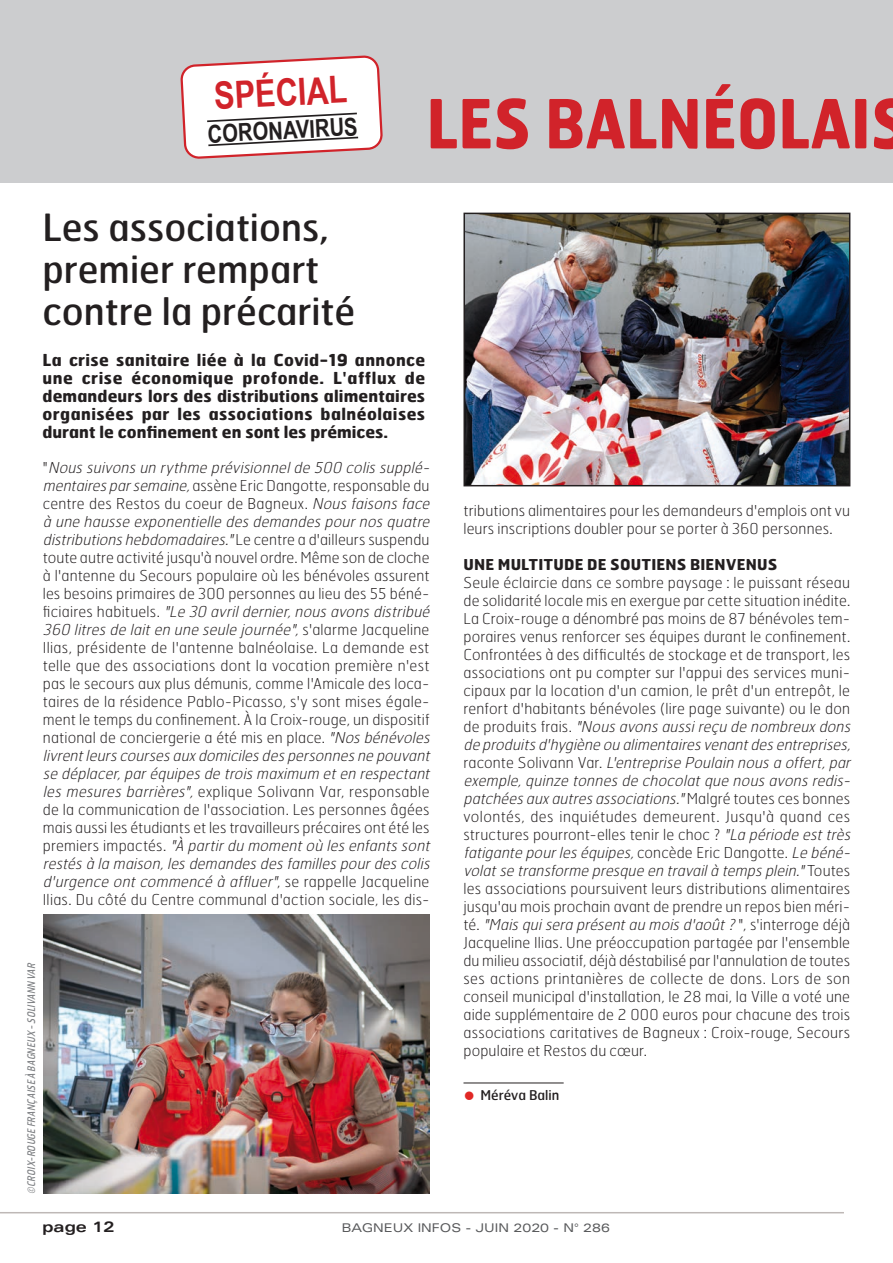
<style>
.page{position:relative;width:893px;height:1263px;background:#fff}
.page>*{position:absolute;margin:0;border:0;box-sizing:border-box;transform-origin:0 0}
.titre_dossier{font:700 67.5px "Hermes";color:#d1232a;scale:.87 1}
.TITRE{font:37.5px/42px "Hermes";color:#231f20}
.t1{font:700 37.5px "Arial Narrow";color:#d1232a}
.t2{font:700 24.6px "Arial Narrow";color:#231f20}
.chapo{font:700 16.5px/18px "Hermes";color:#231f20;text-align:justify}
.TEXTE_Global{font:100 15px/18px "Hermes";letter-spacing:.01em;color:#231f20}
.intertitre{font:700 15px "Hermes";letter-spacing:.01em;color:#231f20}
.t3{font:700 expanded 15px "Univers";color:#231f20}
.t4{font:13.5px "Hermes";color:#231f20}
.t5{font:expanded 12px "Univers";color:#57585a}
.copyright{font:italic 10.5px "Hermes";color:#808285;scale:.8 1}
.s1{font-style:italic}
.s2{color:#e12825}
</style>
<div class="page">
<hr style="left:0;top:1212px;width:844px;height:1px;background:#beb8b6">
<div style="left:0;top:0;width:893px;height:182px;background:#cccdcf"></div>
<svg style="left:181px;top:56px;width:201px;height:102px;background:#f2e7e8"></svg>
<img style="left:466px;top:216px;width:381px;height:267px">
<div style="left:463px;top:213px;width:387px;height:273px;border:2px solid #231f20"></div>
<hr style="left:463px;top:1082px;width:101px;height:1px;background:#231f20">
<img style="left:43px;top:915px;width:387px;height:279px">
<p class="t1" style="left:213px;top:68px;width:135px;rotate:-3deg">SPÉCIAL</p>
<p class="t2" style="left:207px;top:116px;width:151px;rotate:-3deg">CORONAVIRUS</p>
<p class="titre_dossier" style="left:426px;top:80px;width:555px">LES BALNÉOLAIS</p>
<p class="TITRE" style="left:43px;top:205px;width:314px">Les associations, premier rempart contre la précarité</p>
<p class="chapo" style="left:43px;top:350px;width:384px">La crise sanitaire liée à la Covid-19 annonce une crise économique profonde. L'afflux de demandeurs lors des distributions alimentaires organisées par les associations balnéolaises durant le confinement en sont les prémices.</p>
<p class="TEXTE_Global" style="left:43px;top:458px;width:392px">" <span class="s1">Noussuivonsun rythme prévisionnelde 500 colissupplé&shy;mentairesparsemaine,</span>assène Eric Dangotte, responsable du centre des Restos du coeur de Bagneux. <span class="s1">Nousfaisonsface à une hausse exponentielle desdemandespournosquatre distributionshebdomadaires."</span>L e c e n t r e a d ' a i l l e u r s s u s p e n d u toute autre activité jusqu'à nouvel ordre. Même son de cloche à l'antenne du Secours populaire où les bénévoles assurent les besoins primaires de 300 personnes au lieu des 55 béné&shy;fi c i a i r e s h a b i t u e l s . <span class="s1">"Le 30 avrildernier,nousavonsdistribué 360 litresde laiten une seule journée",</span>s ' a l a r m e J a c q u e l i n e Ilias, présidente de l'antenne balnéolaise. La demande est telle que des associations dont la vocation première n'est pas le secours aux plus démunis, comme l'Amicale des loca&shy;taires de la résidence Pablo-Picasso, s'y sont mises égale&shy;ment le temps du confinement. À la Croix-rouge, un dispositif national de conciergerie a été mis en place. <span class="s1">"Nosbénévoles livrentleurscoursesauxdomicilesdespersonnesne pouvant se déplacer,paréquipesde troismaximum eten respectant les mesures barrières",</span> explique Solivann Var, responsable de la communication de l'association. Les personnes âgées mais aussi les étudiants et les travailleurs précaires ont été les p r e m i e r s i m p a c t é s . <span class="s1">"À partirdu momentoù lesenfantssont restésà la maison,lesdemandesdesfamillespourdescolis d'urgence ontcommencé à affluer"</span>, s e ra p p e l l e J a c q u e l i n e Ilias. Du côté du Centre communal d'action sociale, les dis-</p>
<p class="copyright" style="left:25px;top:1194px;width:293px;rotate:-90deg">©CROIX-ROUGEFRANÇAISEÀ BAGNEUX -SOLIVANN VAR</p>
<p class="TEXTE_Global" style="left:463px;top:501px;width:388px">tributions alimentaires pour les demandeurs d'emplois ont vu leurs inscriptions doubler pour se porter à 360 personnes.</p>
<p class="intertitre" style="left:463px;top:554px;width:315px">UNE MULTITUDE DE SOUTIENS BIENVENUS</p>
<p class="TEXTE_Global" style="left:463px;top:573px;width:392px">Seule éclaircie dans ce sombre paysage : le puissant réseau de solidarité locale mis en exergue par cette situation inédite.<br>La Croix-rouge a dénombré pas moins de 87 bénévoles tem&shy;poraires venus renforcer ses équipes durant le confinement.<br>Confrontées à des difficultés de stockage et de transport, les associations ont pu compter sur l'appui des services muni&shy;cipaux par la location d'un camion, le prêt d'un entrepôt, le renfort d'habitants bénévoles (lire page suivante) ou le don d e p r o d u i t s f r a i s . <span class="s1">"Nousavonsaussireçu de nombreuxdons de produitsd'hygiène ou alimentairesvenantdesentreprises, </span>r a c o n t e S o l i v a n n V a r. <span class="s1">L'entreprise Poulain nousa offert,par exemple,quinze tonnesde chocolatque nousavonsredis&shy;patchéesauxautresassociations."</span>M a l g r é t o u t e s c e s b o n n e s volontés, des inquiétudes demeurent. Jusqu'à quand ces structures pourront-elles tenir le choc ? <span class="s1">"La période esttrès fatigante pourleséquipes,</span>c o n c è d e E r i c D a n g o t t e . <span class="s1">Le béné&shy;volatse transforme presque en travailà tempsplein."</span>To u t e s les associations poursuivent leurs distributions alimentaires jusqu'au mois prochain avant de prendre un repos bien méri&shy;t é . <span class="s1">"Maisquisera présentau moisd'août ?</span>" , s ' i n t e r ro g e d éj à Jacqueline Ilias. Une préoccupation partagée par l'ensemble du milieu associatif, déjà déstabilisé par l'annulation de toutes ses actions printanières de collecte de dons. Lors de son conseil municipal d'installation, le 28 mai, la Ville a voté une aide supplémentaire de 2 000 euros pour chacune des trois associations caritatives de Bagneux : Croix-rouge, Secours populaire et Restos du cœur.</p>
<p class="t4" style="left:463px;top:1087px;width:97px"><span class="s2">●</span> Méréva Balin</p>
<p class="t3" style="left:43px;top:1218px;width:74px">page 12</p>
<p class="t5" style="left:342px;top:1221px;width:270px">BAGNEUX INFOS - JUIN 2020 - N° 286</p>
</div>
